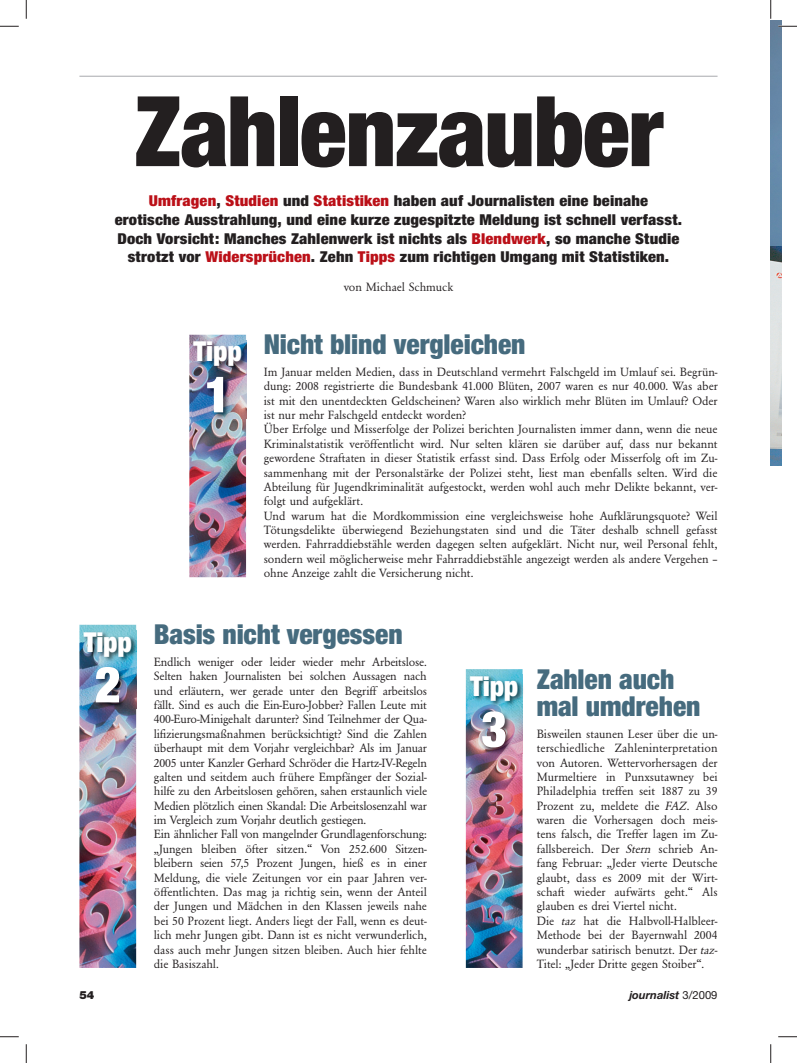
<style>
.page{position:relative;width:797px;height:1063px;background:#fff}
.page>*{position:absolute;margin:0;border:0;box-sizing:border-box;transform-origin:0 0}
.t1{font:900 condensed 97.5px "Helvetica Neue";letter-spacing:-.015em;color:#231f20}
.t2{font:900 condensed 50px "Helvetica Neue";color:#fff}
.t3{font:900 condensed 27.5px/27.5px "Helvetica Neue";letter-spacing:-.005em;color:#466b7e}
.t4{font:900 condensed 27.5px "Helvetica Neue";color:#fff}
.t5{font:900 condensed 15px/18.8px "Helvetica Neue";letter-spacing:.01em;color:#231f20;text-align:center;scale:1.1 1}
.t6{font:12.5px/14.4px "Garamond Std";color:#231f20}
.t7{font:italic 700 11.25px "Helvetica Neue";color:#231f20}
.t8{font:900 11.25px "Helvetica Neue";color:#231f20}
.s1{color:#bb1018}
.s2{font-style:italic}
.s3{font-weight:400;font-style:normal}
</style>
<div class="page">
<img style="left:770px;top:20px;width:11px;height:446px">
<hr style="left:79px;top:76px;width:638px;height:1px;background:#a8a9ad">
<img style="left:189px;top:335px;width:57px;height:242px">
<img style="left:79px;top:624px;width:57px;height:343px">
<img style="left:466px;top:669px;width:56px;height:298px">
<img style="left:192px;top:340px;width:55px;height:79px">
<img style="left:82px;top:630px;width:55px;height:78px">
<img style="left:468px;top:675px;width:55px;height:78px">
<svg style="left:0;top:25px;width:19px;height:2px"></svg>
<svg style="left:778px;top:25px;width:19px;height:2px"></svg>
<svg style="left:0;top:1036px;width:19px;height:1px"></svg>
<svg style="left:778px;top:1036px;width:19px;height:1px"></svg>
<svg style="left:25px;top:0;width:2px;height:19px"></svg>
<svg style="left:25px;top:1044px;width:2px;height:18px"></svg>
<svg style="left:770px;top:0;width:1px;height:19px"></svg>
<svg style="left:770px;top:1044px;width:1px;height:18px"></svg>
<h1 class="t1" style="left:134px;top:96px;width:530px">Zahlenzauber</h1>
<p class="t5" style="left:115px;top:193px;width:517px"><span class="s1">Umfragen</span>, <span class="s1">Studien</span> und <span class="s1">Statistiken</span> haben auf Journalisten eine beinahe erotische Ausstrahlung, und eine kurze zugespitzte Meldung ist schnell verfasst.<br>Doch Vorsicht: Manches Zahlenwerk ist nichts als <span class="s1">Blendwerk</span>, so manche Studie strotzt vor <span class="s1">Widersprüchen</span>. Zehn <span class="s1">Tipps</span> zum richtigen Umgang mit Statistiken.</p>
<p class="t6" style="left:344px;top:280px;width:111px">von Michael Schmuck</p>
<h3 class="t4" style="left:194px;top:342px;width:50px">Tipp</h3>
<h2 class="t2" style="left:205px;top:376px;width:28px">1</h2>
<h3 class="t3" style="left:264px;top:333px;width:263px">Nicht blind vergleichen</h3>
<p class="t6" style="left:264px;top:365px;width:455px">Im Januar melden Medien, dass in Deutschland vermehrt Falschgeld im Umlauf sei. Begrün&shy;dung: 2008 regis trierte die Bundesbank 41.000 Blüten, 2007 waren es nur 40.000. Was aber ist mit den unentdeckten Geldscheinen? Waren also wirklich mehr Blüten im Umlauf? Oder ist nur mehr Falschgeld entdeckt worden?<br>Über Erfolge und Misserfolge der Polizei berichten Journalisten immer dann, wenn die neue Kriminalsta tistik veröffentlicht wird. Nur selten klären sie darüber auf, dass nur bekannt gewordene Straftaten in dieser Statistik erfasst sind. Dass Erfolg oder Misserfolg oft im Zu&shy;sammenhang mit der Personalstärke der Polizei steht, liest man ebenfalls selten. Wird die Abteilung für Jugendkriminalität aufgestockt, werden wohl auch mehr Delikte bekannt, ver&shy;folgt und aufgeklärt.<br>Und warum hat die Mordkommission eine vergleichsweise hohe Aufklärungsquote? Weil Tötungsdelikte überwiegend Beziehungstaten sind und die Täter deshalb schnell gefasst werden. Fahrraddiebstähle werden dagegen selten aufgeklärt. Nicht nur, weil Personal fehlt, sondern weil möglicherweise mehr Fahrraddiebstähle angezeigt werden als andere Vergehen – ohne Anzeige zahlt die Versicherung nicht.</p>
<h3 class="t3" style="left:154px;top:623px;width:250px">Basis nicht vergessen</h3>
<p class="t6" style="left:154px;top:655px;width:274px">Endlich weniger oder leider wieder mehr Arbeitslose.<br>Selten haken Journalisten bei solchen Aussagen nach und erläutern, wer gerade unter den Begriff arbeitslos fällt. Sind es auch die Ein-Euro-Jobber? Fallen Leute mit 400-Euro-Minigehalt darunter? Sind Teilnehmer der Qua&shy;lifizierungsmaßnahmen berücksichtigt? Sind die Zahlen überhaupt mit dem Vorjahr vergleichbar? Als im Januar 2005 unter Kanzler Gerhard Schröder die Hartz-IV-Regeln galten und seitdem auch frühere Empfänger der Sozial&shy;hilfe zu den Arbeitslosen gehören, sahen erstaunlich viele Medien plötzlich einen Skandal: Die Arbeitslosenzahl war im Vergleich zum Vorjahr deutlich gestiegen.<br>Ein ähnlicher Fall von mangelnder Grundlagenforschung: „Jungen bleiben öfter sitzen.“ Von 252.600 Sitzen&shy;bleibern seien 57,5 Prozent Jungen, hieß es in einer Meldung, die viele Zeitungen vor ein paar Jahren ver&shy;öffentlichten. Das mag ja richtig sein, wenn der Anteil der Jungen und Mädchen in den Klassen jeweils nahe bei 50 Prozent liegt. Anders liegt der Fall, wenn es deut&shy;lich mehr Jungen gibt. Dann ist es nicht verwunderlich, dass auch mehr Jungen sitzen bleiben. Auch hier fehlte die Basiszahl.</p>
<h3 class="t4" style="left:84px;top:631px;width:50px">Tipp</h3>
<h2 class="t2" style="left:95px;top:666px;width:28px">2</h2>
<h3 class="t4" style="left:470px;top:676px;width:50px">Tipp</h3>
<h2 class="t2" style="left:481px;top:711px;width:28px">3</h2>
<h3 class="t3" style="left:536px;top:667px;width:165px">Zahlen auch mal umdrehen</h3>
<p class="t6" style="left:536px;top:727px;width:182px">Bisweilen staunen Leser über die un&shy;terschiedliche Zahleninterpretation von Autoren. Wettervorhersagen der Murmeltiere in Punxsutawney bei Philadelphia treffen seit 1887 zu 39<br>Prozent zu, meldete die <span class="s2">FAZ</span>. Also waren die Vorhersagen doch meis&shy;tens falsch, die Treffer lagen im Zu&shy;fallsbereich. Der <span class="s2">Stern</span> schrieb An&shy;fang Februar: „Jeder vierte Deutsche glaubt, dass es 2009 mit der Wirt&shy;schaft wieder aufwärts geht.“ Als glauben es drei Viertel nicht.<br>Die <span class="s2">taz</span> hat die Halbvoll-Halbleer-Methode bei der Bayernwahl 2004 wunderbar satirisch benutzt. Der <span class="s2">taz</span>-Titel: „Jeder Dritte gegen Stoiber“.</p>
<p class="t8" style="left:79px;top:990px;width:17px">54</p>
<p class="t7" style="left:629px;top:990px;width:90px">journalist <span class="s3">3/2009</span></p>
</div>
